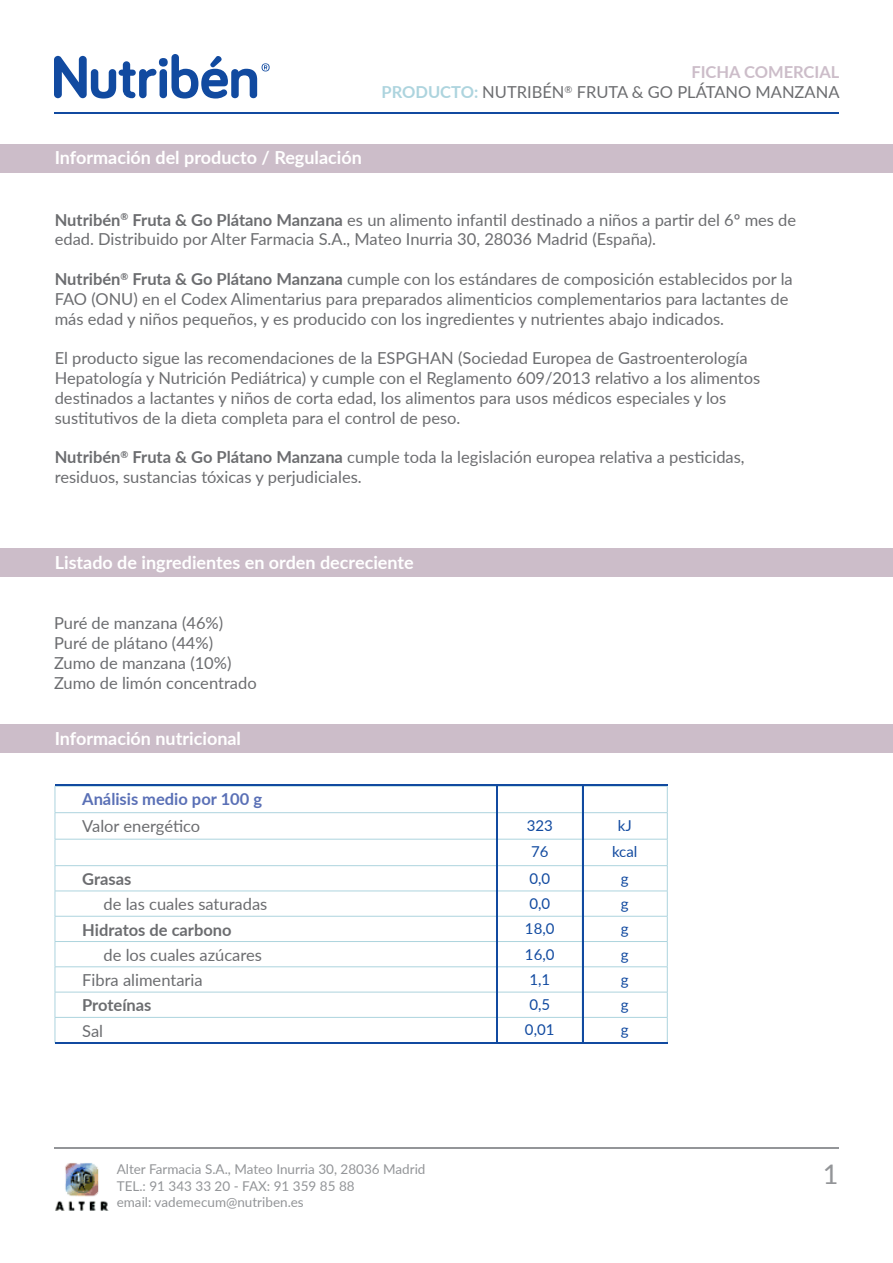
<style>
.page{position:relative;width:893px;height:1263px;background:#fff}
.page>*{position:absolute;margin:0;border:0;box-sizing:border-box;transform-origin:0 0}
.t1{font:27px "Lato";color:#939598}
.t2{font:700 18px "Lato";color:#fff}
.t3{font:16.5px/19.8px "Lato";color:#6c6d70}
.t4{font:700 16.5px "Lato";color:#6c6d70}
.t5{font:700 16.5px "Lato";color:#5a70b6}
.t6{font:15px "Lato";color:#114aa0}
.t7{font:13.5px/16.2px "Lato";color:#939598}
.s1{font-weight:700;color:#ccbdc9}
.s2{font-weight:700;color:#add4de}
.s3{font-weight:700}
</style>
<div class="page">
<svg style="left:54px;top:56px;width:102px;height:43px"></svg>
<div style="left:160px;top:69px;width:7px;height:29px;background:#114aa0;border-radius:4px"></div>
<div style="left:159px;top:58px;width:9px;height:9px;background:#114aa0;border-radius:50%"></div>
<svg style="left:171px;top:54px;width:99px;height:45px"></svg>
<hr style="left:55px;top:113px;width:784px;height:1px;background:#114aa0">
<hr style="left:55px;top:1148px;width:784px;height:1px;background:#939598">
<img style="left:55px;top:1163px;width:53px;height:47px">
<div style="left:0;top:144px;width:893px;height:28px;background:#ccbdc9"></div>
<div style="left:0;top:549px;width:893px;height:28px;background:#ccbdc9"></div>
<div style="left:0;top:725px;width:893px;height:28px;background:#ccbdc9"></div>
<hr style="left:55px;top:786px;width:442px;height:1px;background:#add4de">
<hr style="left:497px;top:786px;width:85px;height:1px;background:#add4de">
<hr style="left:582px;top:786px;width:85px;height:1px;background:#add4de">
<hr style="left:55px;top:812px;width:442px;height:1px;background:#add4de">
<hr style="left:497px;top:812px;width:85px;height:1px;background:#add4de">
<hr style="left:582px;top:812px;width:85px;height:1px;background:#add4de">
<hr style="left:55px;top:839px;width:442px;height:1px;background:#add4de">
<hr style="left:497px;top:839px;width:85px;height:1px;background:#add4de">
<hr style="left:582px;top:839px;width:85px;height:1px;background:#add4de">
<hr style="left:55px;top:865px;width:442px;height:1px;background:#add4de">
<hr style="left:497px;top:865px;width:85px;height:1px;background:#add4de">
<hr style="left:582px;top:865px;width:85px;height:1px;background:#add4de">
<hr style="left:55px;top:891px;width:442px;height:1px;background:#add4de">
<hr style="left:497px;top:891px;width:85px;height:1px;background:#add4de">
<hr style="left:582px;top:891px;width:85px;height:1px;background:#add4de">
<hr style="left:55px;top:916px;width:442px;height:1px;background:#add4de">
<hr style="left:497px;top:916px;width:85px;height:1px;background:#add4de">
<hr style="left:582px;top:916px;width:85px;height:1px;background:#add4de">
<hr style="left:55px;top:941px;width:442px;height:1px;background:#add4de">
<hr style="left:497px;top:941px;width:85px;height:1px;background:#add4de">
<hr style="left:582px;top:941px;width:85px;height:1px;background:#add4de">
<hr style="left:55px;top:966px;width:442px;height:1px;background:#add4de">
<hr style="left:497px;top:966px;width:85px;height:1px;background:#add4de">
<hr style="left:582px;top:966px;width:85px;height:1px;background:#add4de">
<hr style="left:55px;top:992px;width:442px;height:1px;background:#add4de">
<hr style="left:497px;top:992px;width:85px;height:1px;background:#add4de">
<hr style="left:582px;top:992px;width:85px;height:1px;background:#add4de">
<hr style="left:55px;top:1017px;width:442px;height:1px;background:#add4de">
<svg style="left:55px;top:786px;width:1px;height:256px"></svg>
<hr style="left:497px;top:1017px;width:85px;height:1px;background:#add4de">
<hr style="left:582px;top:1017px;width:85px;height:1px;background:#add4de">
<svg style="left:667px;top:786px;width:1px;height:256px"></svg>
<hr style="left:55px;top:784px;width:612px;height:1px;background:#114aa0">
<hr style="left:55px;top:1042px;width:612px;height:1px;background:#114aa0">
<hr style="left:496px;top:784px;width:2px;height:258px;background:#114aa0">
<hr style="left:582px;top:784px;width:1px;height:258px;background:#114aa0">
<p class="t2" style="left:55px;top:145px;width:309px">Información del producto / Regulación</p>
<p class="t3" style="left:381px;top:62px;width:459px;text-align:right"><span class="s1">FICHA COMERCIAL<br></span><span class="s2">PRODUCTO:</span> NUTRIBÉN<sup>®</sup> FRUTA &amp; GO PLÁTANO MANZANA</p>
<p class="t3" style="left:55px;top:209px;width:743px"><span class="s3">Nutribén</span><sup>®</sup> <span class="s3">Fruta &amp; Go Plátano Manzana</span> es un alimento infantil destinado a niños a partir del 6º mes de edad. Distribuido por Alter Farmacia S.A., Mateo Inurria 30, 28036 Madrid (España).</p>
<p class="t3" style="left:55px;top:268px;width:740px"><span class="s3">Nutribén</span><sup>®</sup> <span class="s3">Fruta &amp; Go Plátano Manzana</span> cumple con los estándares de composición establecidos por la<br>FAO (ONU) en el Codex Alimentarius para preparados alimenticios complementarios para lactantes de más edad y niños pequeños, y es producido con los ingredientes y nutrientes abajo indicados.</p>
<p class="t3" style="left:55px;top:348px;width:707px">El producto sigue las recomendaciones de la ESPGHAN (Sociedad Europea de Gastroenterología Hepatología y Nutrición Pediátrica) y cumple con el Reglamento 609/2013 relativo a los alimentos destinados a lactantes y niños de corta edad, los alimentos para usos médicos especiales y los sustitutivos de la dieta completa para el control de peso.</p>
<p class="t3" style="left:55px;top:447px;width:691px"><span class="s3">Nutribén</span><sup>®</sup> <span class="s3">Fruta &amp; Go Plátano Manzana</span> cumple toda la legislación europea relativa a pesticidas, residuos, sustancias tóxicas y perjudiciales.</p>
<p class="t2" style="left:55px;top:550px;width:361px">Listado de ingredientes en orden decreciente</p>
<p class="t3" style="left:54px;top:613px;width:204px">Puré de manzana (46%)<br>Puré de plátano (44%)<br>Zumo de manzana (10%)<br>Zumo de limón concentrado</p>
<p class="t2" style="left:55px;top:725px;width:188px">Información nutricional</p>
<p class="t5" style="left:82px;top:787px;width:181px">Análisis medio por 100 g</p>
<p class="t3" style="left:82px;top:815px;width:120px">Valor energético</p>
<p class="t6" style="left:527px;top:814px;width:28px">323</p>
<p class="t6" style="left:618px;top:814px;width:15px">kJ</p>
<p class="t6" style="left:531px;top:841px;width:19px">76</p>
<p class="t6" style="left:612px;top:841px;width:27px">kcal</p>
<p class="t4" style="left:82px;top:867px;width:51px">Grasas</p>
<p class="t6" style="left:529px;top:867px;width:22px">0,0</p>
<p class="t6" style="left:621px;top:867px;width:9px">g</p>
<p class="t3" style="left:103px;top:894px;width:165px">de las cuales saturadas</p>
<p class="t6" style="left:529px;top:893px;width:22px">0,0</p>
<p class="t6" style="left:621px;top:893px;width:9px">g</p>
<p class="t4" style="left:82px;top:917px;width:151px">Hidratos de carbono</p>
<p class="t6" style="left:525px;top:918px;width:31px">18,0</p>
<p class="t6" style="left:621px;top:918px;width:9px">g</p>
<p class="t3" style="left:103px;top:944px;width:160px">de los cuales azúcares</p>
<p class="t6" style="left:525px;top:943px;width:31px">16,0</p>
<p class="t6" style="left:621px;top:943px;width:9px">g</p>
<p class="t3" style="left:82px;top:969px;width:122px">Fibra alimentaria</p>
<p class="t6" style="left:529px;top:969px;width:22px">1,1</p>
<p class="t6" style="left:621px;top:969px;width:9px">g</p>
<p class="t4" style="left:82px;top:993px;width:71px">Proteínas</p>
<p class="t6" style="left:529px;top:994px;width:22px">0,5</p>
<p class="t6" style="left:621px;top:994px;width:9px">g</p>
<p class="t3" style="left:82px;top:1020px;width:22px">Sal</p>
<p class="t6" style="left:525px;top:1019px;width:31px">0,01</p>
<p class="t6" style="left:621px;top:1019px;width:9px">g</p>
<p class="t7" style="left:117px;top:1161px;width:310px">Alter Farmacia S.A., Mateo Inurria 30, 28036 Madrid<br>TEL.: 91 343 33 20 - FAX: 91 359 85 88<br>email: vademecum@nutriben.es</p>
<h1 class="t1" style="left:823px;top:1155px;width:17px">1</h1>
</div>
